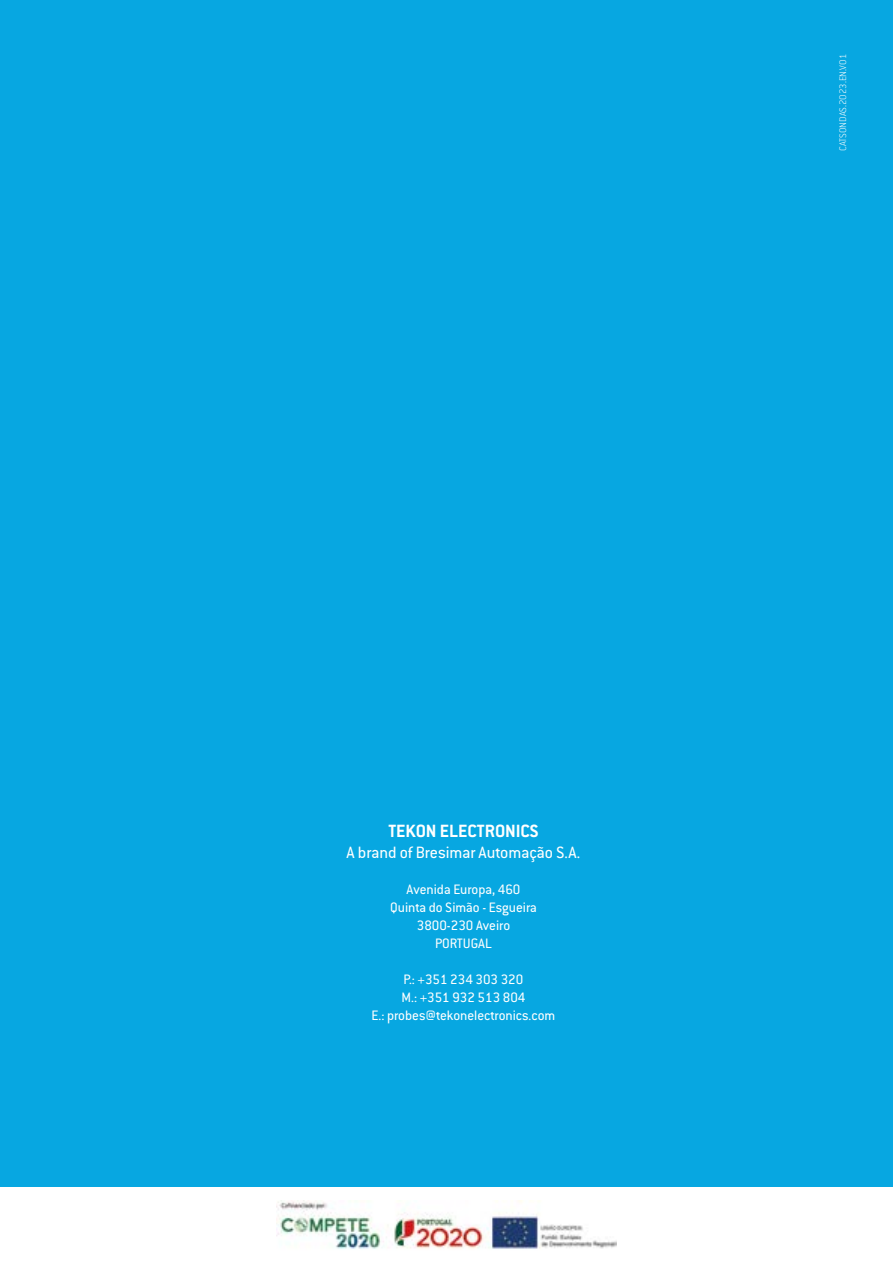
<style>
.page{position:relative;width:893px;height:1263px;background:#07a7e1}
.page>*{position:absolute;margin:0;border:0;box-sizing:border-box;transform-origin:0 0}
.t1{font:700 19.5px "Conduit ITC Pro";color:#fff}
.t2{font:18px "Conduit ITC Pro";color:#fff}
.t3{font:15px/18px "Conduit ITC Pro";color:#fff;text-align:center}
.t4{font:200 10.5px "Conduit ITC Pro";color:#fff}
</style>
<div class="page">
<div style="left:0;top:1187px;width:893px;height:76px;background:#fff"></div>
<img style="left:277px;top:1201px;width:339px;height:48px">
<p class="t4" style="left:837px;top:151px;width:98px;rotate:-90deg">CATSONDAS.2023.EN.V01</p>
<h1 class="t1" style="left:388px;top:819px;width:152px">TEKON ELECTRONICS</h1>
<p class="t2" style="left:347px;top:842px;width:235px">A brand of Bresimar Automação S.A.</p>
<p class="t3" style="left:390px;top:880px;width:148px">Avenida Europa, 460<br>Quinta do Simão - Esgueira<br>3800-230 Aveiro<br>PORTUGAL</p>
<p class="t3" style="left:372px;top:970px;width:185px">P.: +351 234 303 320<br>M.: +351 932 513 804<br>E.: probes@tekonelectronics.com</p>
</div>
